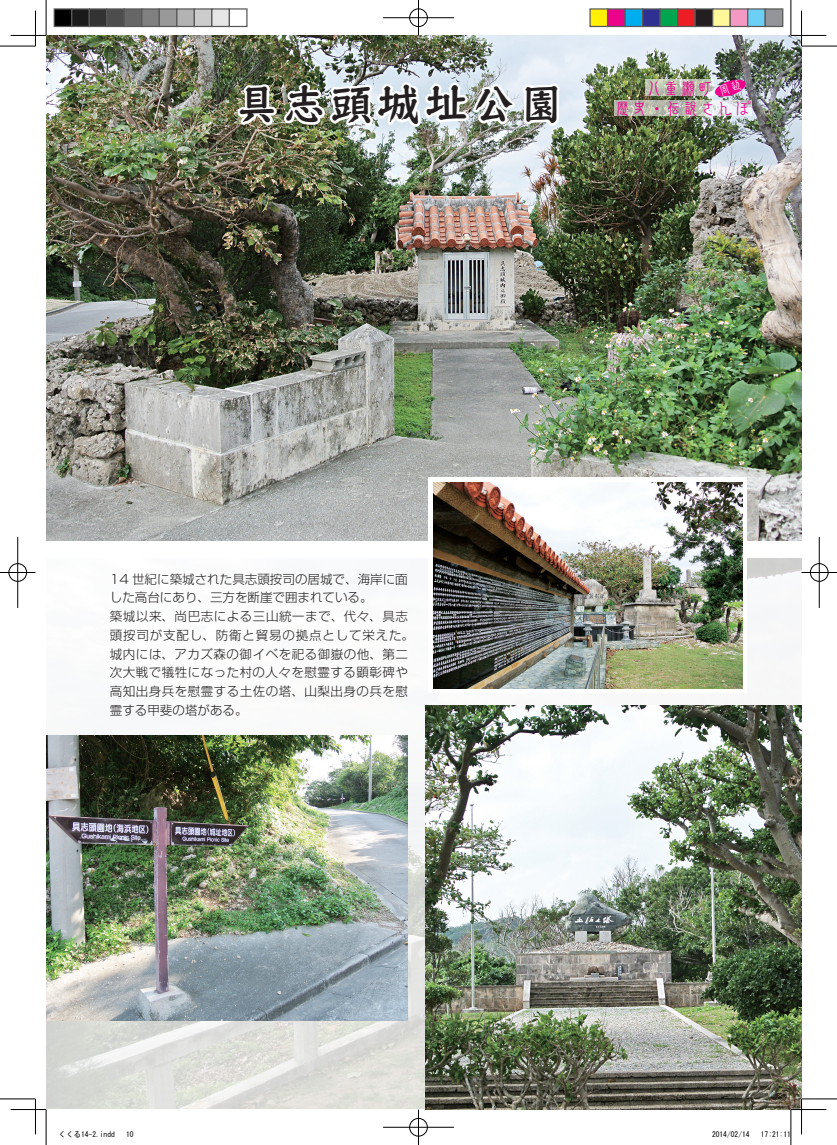
<style>
.page{position:relative;width:837px;height:1145px;background:#fff}
.page>*{position:absolute;margin:0;border:0;box-sizing:border-box;transform-origin:0 0}
.t1{font:45px "DF So Kai Sho W7 WIN RKSJ H";letter-spacing:.05em;color:#231f20}
.t2{font:17.5px/20.2px "DF Shin Ten W5 WIN RKSJ H";letter-spacing:-.025em;color:#ed028c;text-align:center}
.t3{font:300 12.5px/18.8px "Shin Go Pro";letter-spacing:.04em;color:#231f20}
.t4{font:7.5px "MS Gothic";color:#000}
</style>
<div class="page">
<img style="left:46px;top:558px;width:755px;height:550px">
<img style="left:46px;top:35px;width:755px;height:506px">
<svg style="left:669px;top:80px;width:44px;height:16px"></svg>
<svg style="left:669px;top:100px;width:82px;height:16px"></svg>
<img style="left:235px;top:35px;width:434px;height:121px">
<img style="left:425px;top:705px;width:376px;height:404px">
<img style="left:46px;top:735px;width:361px;height:285px">
<div style="left:428px;top:478px;width:318px;height:215px;background:#fff"></div>
<img style="left:433px;top:482px;width:309px;height:206px">
<hr style="left:790px;top:1108px;width:36px;height:2px;background:#fff">
<hr style="left:800px;top:11px;width:2px;height:35px;background:#fff">
<hr style="left:800px;top:1098px;width:2px;height:36px;background:#fff">
<hr style="left:0;top:46px;width:35px;height:1px;background:#000">
<hr style="left:801px;top:46px;width:35px;height:1px;background:#000">
<hr style="left:0;top:1098px;width:35px;height:1px;background:#000">
<hr style="left:801px;top:1098px;width:35px;height:1px;background:#000">
<hr style="left:46px;top:0;width:1px;height:35px;background:#000">
<hr style="left:46px;top:1109px;width:1px;height:35px;background:#000">
<hr style="left:790px;top:0;width:1px;height:35px;background:#000">
<hr style="left:790px;top:1109px;width:1px;height:35px;background:#000">
<hr style="left:11px;top:35px;width:35px;height:1px;background:#000">
<hr style="left:790px;top:35px;width:36px;height:1px;background:#000">
<hr style="left:11px;top:1109px;width:35px;height:1px;background:#000">
<hr style="left:790px;top:1109px;width:36px;height:1px;background:#000">
<hr style="left:35px;top:11px;width:1px;height:35px;background:#000">
<hr style="left:35px;top:1098px;width:1px;height:36px;background:#000">
<hr style="left:801px;top:11px;width:1px;height:35px;background:#000">
<hr style="left:801px;top:1098px;width:1px;height:36px;background:#000">
<div style="left:408px;top:8px;width:20px;height:19px;border:2px solid #fff;border-radius:50%"></div>
<hr style="left:383px;top:17px;width:71px;height:2px;background:#fff">
<hr style="left:417px;top:0;width:2px;height:35px;background:#fff">
<div style="left:409px;top:9px;width:18px;height:18px;border:1px solid #000;border-radius:50%"></div>
<hr style="left:383px;top:18px;width:71px;height:1px;background:#000">
<hr style="left:418px;top:0;width:1px;height:35px;background:#000">
<div style="left:408px;top:1117px;width:20px;height:20px;border:2px solid #fff;border-radius:50%"></div>
<hr style="left:383px;top:1126px;width:71px;height:2px;background:#fff">
<hr style="left:417px;top:1109px;width:2px;height:35px;background:#fff">
<div style="left:409px;top:1118px;width:18px;height:18px;border:1px solid #000;border-radius:50%"></div>
<hr style="left:383px;top:1127px;width:71px;height:1px;background:#000">
<hr style="left:418px;top:1109px;width:1px;height:35px;background:#000">
<div style="left:8px;top:562px;width:19px;height:20px;border:2px solid #fff;border-radius:50%"></div>
<hr style="left:0;top:571px;width:35px;height:2px;background:#fff">
<hr style="left:17px;top:537px;width:2px;height:71px;background:#fff">
<div style="left:9px;top:563px;width:18px;height:18px;border:1px solid #000;border-radius:50%"></div>
<hr style="left:0;top:572px;width:35px;height:1px;background:#000">
<hr style="left:18px;top:537px;width:1px;height:71px;background:#000">
<div style="left:809px;top:562px;width:19px;height:20px;border:2px solid #fff;border-radius:50%"></div>
<hr style="left:801px;top:571px;width:35px;height:2px;background:#fff">
<div style="left:809px;top:563px;width:19px;height:18px;border:1px solid #000;border-radius:50%"></div>
<hr style="left:801px;top:572px;width:35px;height:1px;background:#000">
<hr style="left:818px;top:537px;width:1px;height:71px;background:#000">
<div style="left:54px;top:9px;width:18px;height:17px;background:#000"></div>
<div style="left:54px;top:8px;width:18px;height:19px;border:1px solid #595959"></div>
<div style="left:72px;top:9px;width:17px;height:17px;background:#1a1a1a"></div>
<div style="left:71px;top:8px;width:19px;height:19px;border:1px solid #595959"></div>
<div style="left:89px;top:9px;width:18px;height:17px;background:#333"></div>
<div style="left:89px;top:8px;width:18px;height:19px;border:1px solid #595959"></div>
<div style="left:107px;top:9px;width:17px;height:17px;background:#4d4d4d"></div>
<div style="left:106px;top:8px;width:19px;height:19px;border:1px solid #595959"></div>
<div style="left:124px;top:9px;width:18px;height:17px;background:#666"></div>
<div style="left:124px;top:8px;width:18px;height:19px;border:1px solid #595959"></div>
<div style="left:142px;top:9px;width:17px;height:17px;background:#808080"></div>
<div style="left:141px;top:8px;width:19px;height:19px;border:1px solid #595959"></div>
<div style="left:159px;top:9px;width:18px;height:17px;background:#999"></div>
<div style="left:159px;top:8px;width:18px;height:19px;border:1px solid #595959"></div>
<div style="left:177px;top:9px;width:17px;height:17px;background:#b3b3b3"></div>
<div style="left:176px;top:8px;width:19px;height:19px;border:1px solid #595959"></div>
<div style="left:194px;top:9px;width:18px;height:17px;background:#ccc"></div>
<div style="left:194px;top:8px;width:18px;height:19px;border:1px solid #595959"></div>
<div style="left:212px;top:9px;width:17px;height:17px;background:#e6e6e6"></div>
<div style="left:211px;top:8px;width:19px;height:19px;border:1px solid #595959"></div>
<div style="left:229px;top:8px;width:18px;height:19px;border:1px solid #595959"></div>
<div style="left:590px;top:9px;width:17px;height:17px;background:#fff101"></div>
<div style="left:589px;top:8px;width:19px;height:19px;border:1px solid #595959"></div>
<div style="left:607px;top:9px;width:18px;height:17px;background:#ed028c"></div>
<div style="left:606px;top:8px;width:19px;height:19px;border:1px solid #595959"></div>
<div style="left:625px;top:9px;width:17px;height:17px;background:#00aeef"></div>
<div style="left:624px;top:8px;width:19px;height:19px;border:1px solid #595959"></div>
<div style="left:642px;top:9px;width:18px;height:17px;background:#2e3092"></div>
<div style="left:641px;top:8px;width:19px;height:19px;border:1px solid #595959"></div>
<div style="left:660px;top:9px;width:17px;height:17px;background:#00a54f"></div>
<div style="left:659px;top:8px;width:19px;height:19px;border:1px solid #595959"></div>
<div style="left:677px;top:9px;width:18px;height:17px;background:#ee1d23"></div>
<div style="left:676px;top:8px;width:19px;height:19px;border:1px solid #595959"></div>
<div style="left:695px;top:9px;width:17px;height:17px;background:#231f20"></div>
<div style="left:694px;top:8px;width:19px;height:19px;border:1px solid #595959"></div>
<div style="left:712px;top:9px;width:18px;height:17px;background:#fff79a"></div>
<div style="left:711px;top:8px;width:19px;height:19px;border:1px solid #595959"></div>
<div style="left:730px;top:9px;width:17px;height:17px;background:#f499c2"></div>
<div style="left:729px;top:8px;width:19px;height:19px;border:1px solid #595959"></div>
<div style="left:747px;top:9px;width:18px;height:17px;background:#6bcff6"></div>
<div style="left:746px;top:8px;width:19px;height:19px;border:1px solid #595959"></div>
<div style="left:765px;top:9px;width:17px;height:17px;background:#939598"></div>
<div style="left:764px;top:8px;width:19px;height:19px;border:1px solid #595959"></div>
<svg style="left:713px;top:79px;width:33px;height:18px"></svg>
<h1 class="t1" style="left:234px;top:82px;width:330px">具志頭城址公園</h1>
<h2 class="t2" style="left:613px;top:79px;width:138px">八重瀬町<br>歴史・伝説さんぽ</h2>
<p class="t3" style="left:110px;top:568px;width:305px">14 世紀に築城された具志頭按司の居城で、海岸に面した高台にあり、三方を断崖で囲まれている。<br>築城以来、尚巴志による三山統一まで、代々、具志頭按司が支配し、防衛と貿易の拠点として栄えた。城内には、アカズ森の御イベを祀る御嶽の他、第二次大戦で犠牲になった村の人々を慰霊する顕彰碑や高知出身兵を慰霊する土佐の塔、山梨出身の兵を慰霊する甲斐の塔がある。</p>
<p class="t4" style="left:59px;top:1131px;width:58px">くくる14-2.indd</p>
<p class="t4" style="left:126px;top:1131px;width:9px">10</p>
<p class="t4" style="left:711px;top:1131px;width:39px">2014/02/14</p>
<p class="t4" style="left:760px;top:1131px;width:31px">17:21:11</p>
</div>
